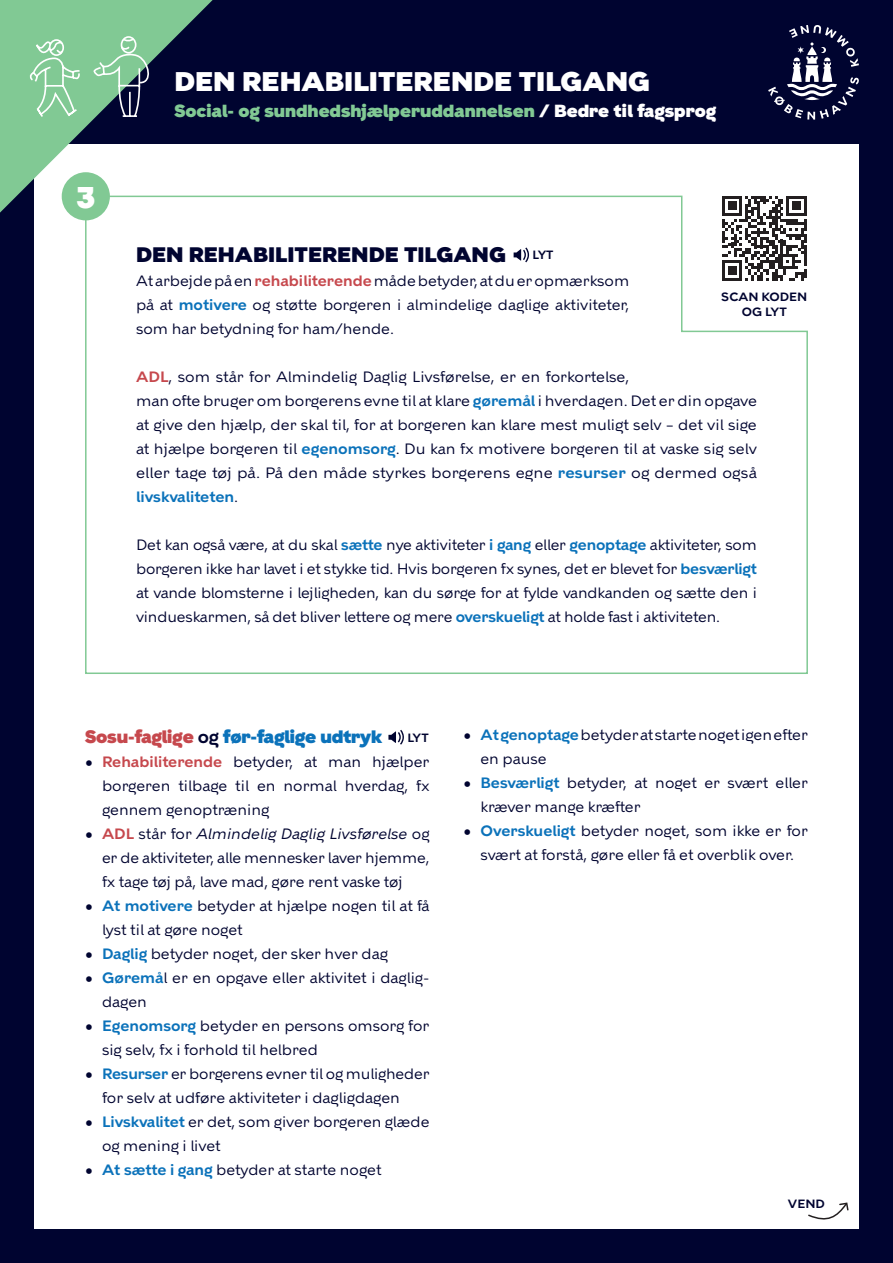
<style>
.page{position:relative;width:893px;height:1263px;background:#000430}
.page>*{position:absolute;margin:0;border:0;box-sizing:border-box;transform-origin:0 0}
.t1{font:900 30px "KBH";color:#fff}
.t2{font:900 27px "KBH";color:#fff}
.t3{font:900 21px "KBH";color:#000430}
.t4{font:900 18px "KBH";letter-spacing:-.01em;color:#0b72ba}
.t5{font:900 17.55px "KBH";color:#81c994}
.t6{font:15px/24px "KBH";color:#000430}
.t7{font:600 12px/15px "KBH";color:#000430;text-align:center}
.s1{color:#fff}
.s2{font-weight:600;color:#c6484d}
.s3{font-weight:600;color:#0b72ba}
.s4{color:#c6484d}
.s5{font-weight:600;color:#000430}
.s6{font-style:italic}
</style>
<div class="page">
<div style="left:34px;top:145px;width:825px;height:1084px;background:#fff"></div>
<svg style="left:768px;top:25px;width:91px;height:95px"></svg>
<div style="left:62px;top:172px;width:48px;height:48px;background:#81c994;border-radius:50%"></div>
<svg style="left:0;top:0;width:213px;height:213px;fill:#81c994"></svg>
<svg style="left:29px;top:38px;width:52px;height:81px;background:#94d1a4"></svg>
<svg style="left:93px;top:35px;width:60px;height:83px"></svg>
<svg style="left:808px;top:1202px;width:41px;height:18px"></svg>
<svg style="left:84px;top:195px;width:724px;height:479px"></svg>
<svg style="left:388px;top:730px;width:16px;height:15px"></svg>
<svg style="left:514px;top:247px;width:15px;height:15px"></svg>
<h1 class="t1" style="left:76px;top:180px;width:21px">3</h1>
<h2 class="t2" style="left:174px;top:66px;width:477px">DEN REHABILITERENDE TILGANG</h2>
<p class="t5" style="left:174px;top:100px;width:543px">Social- og sundhedshjælperuddannelsen <span class="s1">/ Bedre til fagsprog</span></p>
<h3 class="t3" style="left:136px;top:242px;width:371px">DEN REHABILITERENDE TILGANG</h3>
<p class="t7" style="left:533px;top:248px;width:22px">LYT</p>
<p class="t6" style="left:136px;top:269px;width:495px;text-align:justify">At arbejde på en <span class="s2">rehabiliterende</span> måde betyder, at du er opmærksom på at <span class="s3">motivere</span> og støtte borgeren i almindelige daglige aktiviteter, som har betydning for ham/hende.</p>
<p class="t6" style="left:136px;top:365px;width:622px"><span class="s2">ADL</span>, som står for Almindelig Daglig Livsførelse, er en forkortelse,<br>man ofte bruger om borgerens evne til at klare <span class="s3">gøremål</span> i hverdagen. Det er din opgave at give den hjælp, der skal til, for at borgeren kan klare mest muligt selv – det vil sige at hjælpe borgeren til <span class="s3">egenomsorg</span>. Du kan fx motivere borgeren til at vaske sig selv eller tage tøj på. På den måde styrkes borgerens egne <span class="s3">resurser</span> og dermed også <span class="s3">livskvaliteten</span>.</p>
<p class="t6" style="left:136px;top:533px;width:622px;text-align:justify">Det kan også være, at du skal <span class="s3">sætte</span> nye aktiviteter <span class="s3">i gang</span> eller <span class="s3">genoptage</span> aktiviteter, som borgeren ikke har lavet i et stykke tid. Hvis borgeren fx synes, det er blevet for <span class="s3">besværligt </span>at vande blomsterne i lejligheden, kan du sørge for at fylde vandkanden og sætte den i vindueskarmen, så det bliver lettere og mere <span class="s3">overskueligt</span> at holde fast i aktiviteten.</p>
<p class="t7" style="left:721px;top:289px;width:88px">SCAN KODEN<br>OG LYT</p>
<p class="t4" style="left:85px;top:726px;width:299px"><span class="s4">Sosu-faglige</span> <span class="s5">og</span> før-faglige udtryk</p>
<p class="t7" style="left:408px;top:730px;width:23px">LYT</p>
<p class="t6" style="left:102px;top:750px;width:329px;text-align:justify;text-indent:-17px">• <span class="s2">Rehabiliterende</span> betyder, at man hjælper borgeren tilbage til en normal hverdag, fx gennem genoptræning</p>
<p class="t6" style="left:102px;top:822px;width:329px;text-align:justify;text-indent:-17px">• <span class="s2">ADL</span> står for <span class="s6">Almindelig Daglig Livsførelse</span> og er de aktiviteter, alle mennesker laver hjemme, fx tage tøj på, lave mad, gøre rent vaske tøj</p>
<p class="t6" style="left:102px;top:894px;width:329px;text-indent:-17px">• <span class="s3">At motivere</span> betyder at hjælpe nogen til at få lyst til at gøre noget</p>
<p class="t6" style="left:85px;top:942px;width:304px">• <span class="s3">Daglig</span> betyder noget, der sker hver dag</p>
<p class="t6" style="left:102px;top:966px;width:329px;text-indent:-17px">• <span class="s3">Gøremå</span>l er en opgave eller aktivitet i daglig&shy;dagen</p>
<p class="t6" style="left:102px;top:1014px;width:329px;text-indent:-17px">• <span class="s3">Egenomsorg</span> betyder en persons omsorg for sig selv, fx i forhold til helbred</p>
<p class="t6" style="left:102px;top:1062px;width:329px;text-indent:-17px">• <span class="s3">Resurser</span> er borgerens evner til og muligheder for selv at udføre aktiviteter i dagligdagen</p>
<p class="t6" style="left:102px;top:1110px;width:329px;text-indent:-17px">• <span class="s3">Livskvalitet</span> er det, som giver borgeren glæde og mening i livet</p>
<p class="t6" style="left:85px;top:1158px;width:298px">• <span class="s3">At sætte i gang</span> betyder at starte noget</p>
<p class="t6" style="left:480px;top:722px;width:329px;text-indent:-17px">• <span class="s3">At genoptage</span> betyder at starte noget igen efter en pause</p>
<p class="t6" style="left:480px;top:770px;width:329px;text-indent:-17px">• <span class="s3">Besværligt</span> betyder, at noget er svært eller kræver mange kræfter</p>
<p class="t6" style="left:463px;top:818px;width:346px;text-align:center">• <span class="s3">Overskueligt</span> betyder noget, som ikke er for svært at forstå, gøre eller få et overblik over.</p>
<p class="t7" style="left:788px;top:1196px;width:38px">VEND</p>
</div>
